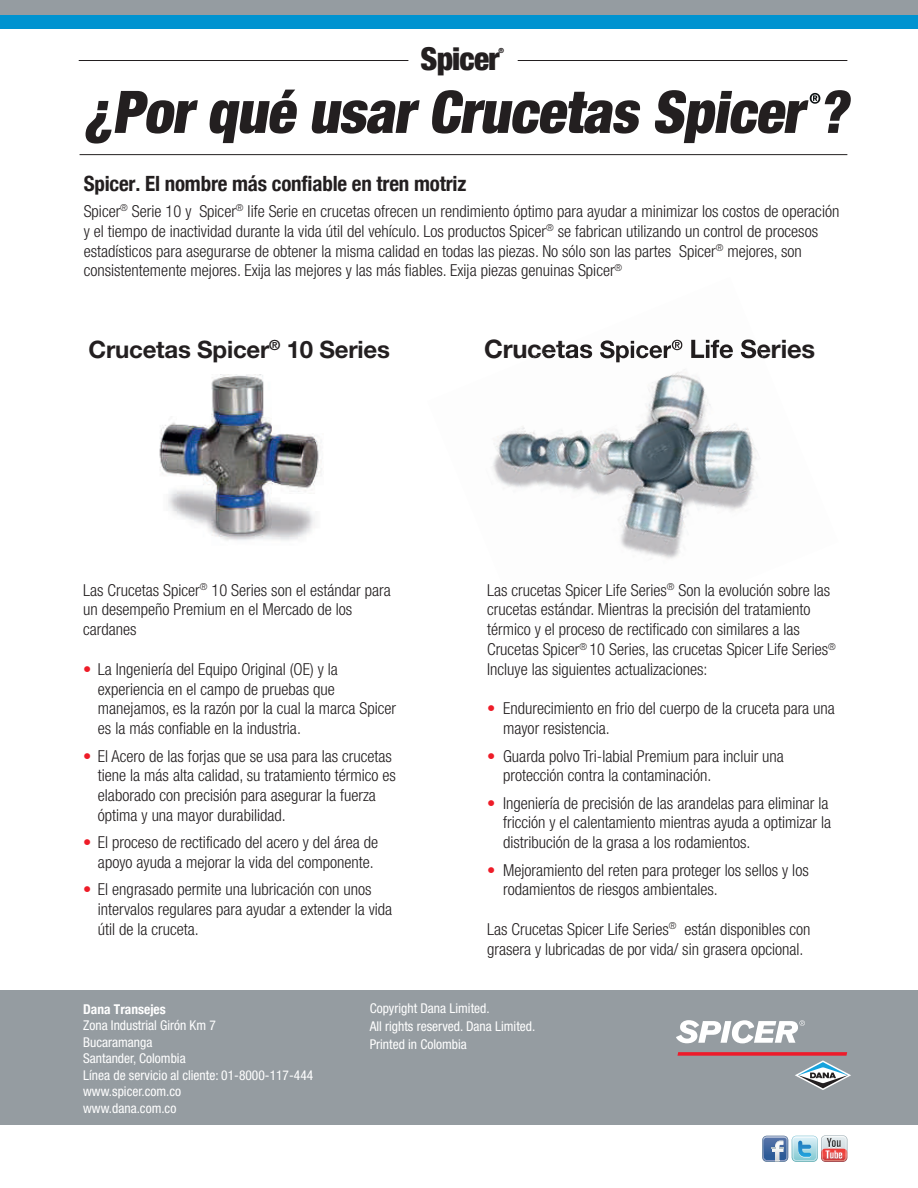
<style>
.page{position:relative;width:918px;height:1188px;background:#fff}
.page>*{position:absolute;margin:0;border:0;box-sizing:border-box;transform-origin:0 0}
.t1{font:italic 900 condensed 58.8px "Helvetica Neue";color:#231f20}
.t2{font:900 condensed 31.5px "Helvetica Neue";letter-spacing:-.025em;color:#231f20}
.t3{font:700 24px "Helvetica Neue";letter-spacing:-.01em;color:#231f20}
.t4{font:700 condensed 21px "Helvetica Neue";letter-spacing:-.01em;color:#231f20}
.t5{font:300 condensed 16.5px/19.8px "Helvetica Neue";color:#231f20}
.t6{font:condensed 13.5px/16.5px "Helvetica Neue LT Pro";color:#fff}
.t7{font:700 condensed 13.5px "Helvetica Neue";color:#fff}
.t8{font:900 condensed 7.05px "Helvetica Neue";color:#231f20}
.s1{color:#ee1c28}
</style>
<div class="page">
<hr style="left:80px;top:154px;width:767px;height:1px;background:#231f20">
<hr style="left:79px;top:60px;width:329px;height:1px;background:#231f20">
<hr style="left:518px;top:60px;width:329px;height:1px;background:#231f20">
<div style="left:0;top:991px;width:918px;height:134px;background:#959ca1"></div>
<div style="left:0;top:2px;width:918px;height:27px;background:#0093d0"></div>
<div style="left:0;top:0;width:918px;height:15px;background:#959ca1"></div>
<svg style="left:762px;top:1135px;width:85px;height:27px;background:#aab2c3"></svg>
<svg style="left:676px;top:1020px;width:129px;height:23px"></svg>
<svg style="left:677px;top:1052px;width:174px;height:38px"></svg>
<img style="left:159px;top:375px;width:163px;height:166px">
<svg style="left:810px;top:93px;width:10px;height:11px"></svg>
<img style="left:492px;top:339px;width:271px;height:220px">
<img style="left:531px;top:339px;width:62px;height:19px">
<img style="left:600px;top:340px;width:72px;height:22px">
<svg style="left:672px;top:340px;width:11px;height:10px"></svg>
<img style="left:683px;top:339px;width:80px;height:19px">
<h2 class="t2" style="left:421px;top:40px;width:80px">Spicer</h2>
<p class="t8" style="left:499px;top:46px;width:7px">®</p>
<h1 class="t1" style="left:84px;top:76px;width:776px">¿Porqué usarCrucetas Spicer ?</h1>
<p class="t4" style="left:84px;top:171px;width:384px">Spicer. El nombre más confiable en tren motriz</p>
<p class="t5" style="left:84px;top:201px;width:757px">Spicer<sup>®</sup> Serie 10 y Spicer<sup>®</sup> life Serie en crucetas ofrecen un rendimiento óptimo para ayudar a minimizar los costos de operación y el tiempo de inactividad durante la vida útil del vehículo. Los productos Spicer<sup>®</sup> se fabrican utilizando un control de procesos estadísticos para asegurarse de obtener la misma calidad en todas las piezas. No sólo son las partes Spicer<sup>®</sup> mejores, son consistentemente mejores. Exija las mejores y las más fiables. Exija piezas genuinas Spicer<sup>®</sup></p>
<h3 class="t3" style="left:88px;top:335px;width:303px">Crucetas Spicer<sup>®</sup> 10 Series</h3>
<p class="t5" style="left:83px;top:580px;width:309px">Las Crucetas Spicer<sup>®</sup> 10 Series son el estándar para un desempeño Premium en el Mercado de los cardanes</p>
<p class="t5" style="left:98px;top:659px;width:300px;text-indent:-15px"><span class="s1">•</span> La Ingeniería del Equipo Original (OE) y la experiencia en el campo de pruebas que manejamos, es la razón por la cual la marca Spicer es la más confiable en la industria.</p>
<p class="t5" style="left:98px;top:746px;width:300px;text-indent:-15px"><span class="s1">•</span> El Acero de las forjas que se usa para las crucetas tiene la más alta calidad, su tratamiento térmico es elaborado con precisión para asegurar la fuerza óptima y una mayor durabilidad.</p>
<p class="t5" style="left:83px;top:832px;width:296px;text-align:right"><span class="s1">•</span> El proceso de rectificado del acero y del área de apoyo ayuda a mejorar la vida del componente.</p>
<p class="t5" style="left:98px;top:880px;width:296px;text-indent:-15px"><span class="s1">•</span> El engrasado permite una lubricación con unos intervalos regulares para ayudar a extender la vida útil de la cruceta.</p>
<p class="t5" style="left:487px;top:580px;width:350px">Las crucetas Spicer Life Series<sup>®</sup> Son la evolución sobre las crucetas estándar. Mientras la precisión del tratamiento térmico y el proceso de rectificado con similares a las Crucetas Spicer<sup>®</sup> 10 Series, las crucetas Spicer Life Series<sup>® </sup>Incluye las siguientes actualizaciones:</p>
<p class="t5" style="left:503px;top:699px;width:333px;text-indent:-16px"><span class="s1">•</span> Endurecimiento en frio del cuerpo de la cruceta para una mayor resistencia.</p>
<p class="t5" style="left:503px;top:746px;width:282px;text-indent:-16px"><span class="s1">•</span> Guarda polvo Tri-labial Premium para incluir una protección contra la contaminación.</p>
<p class="t5" style="left:503px;top:793px;width:329px;text-indent:-16px"><span class="s1">•</span> Ingeniería de precisión de las arandelas para eliminar la fricción y el calentamiento mientras ayuda a optimizar la distribución de la grasa a los rodamientos.</p>
<p class="t5" style="left:503px;top:860px;width:307px;text-indent:-16px"><span class="s1">•</span> Mejoramiento del reten para proteger los sellos y los rodamientos de riesgos ambientales.</p>
<p class="t5" style="left:487px;top:919px;width:325px">Las Crucetas Spicer Life Series<sup>®</sup> están disponibles con grasera y lubricadas de por vida/ sin grasera opcional.</p>
<p class="t7" style="left:83px;top:1001px;width:84px">Dana Transejes</p>
<p class="t6" style="left:83px;top:1017px;width:232px">Zona Industrial Girón Km 7<br>Bucaramanga<br>Santander, Colombia<br>Línea de servicio al cliente: 01-8000-117-444 www.spicer.com.co<br>www.dana.com.co</p>
<p class="t6" style="left:370px;top:999px;width:167px;line-height:18px">Copyright Dana Limited.<br>All rights reserved. Dana Limited.<br>Printed in Colombia</p>
</div>
